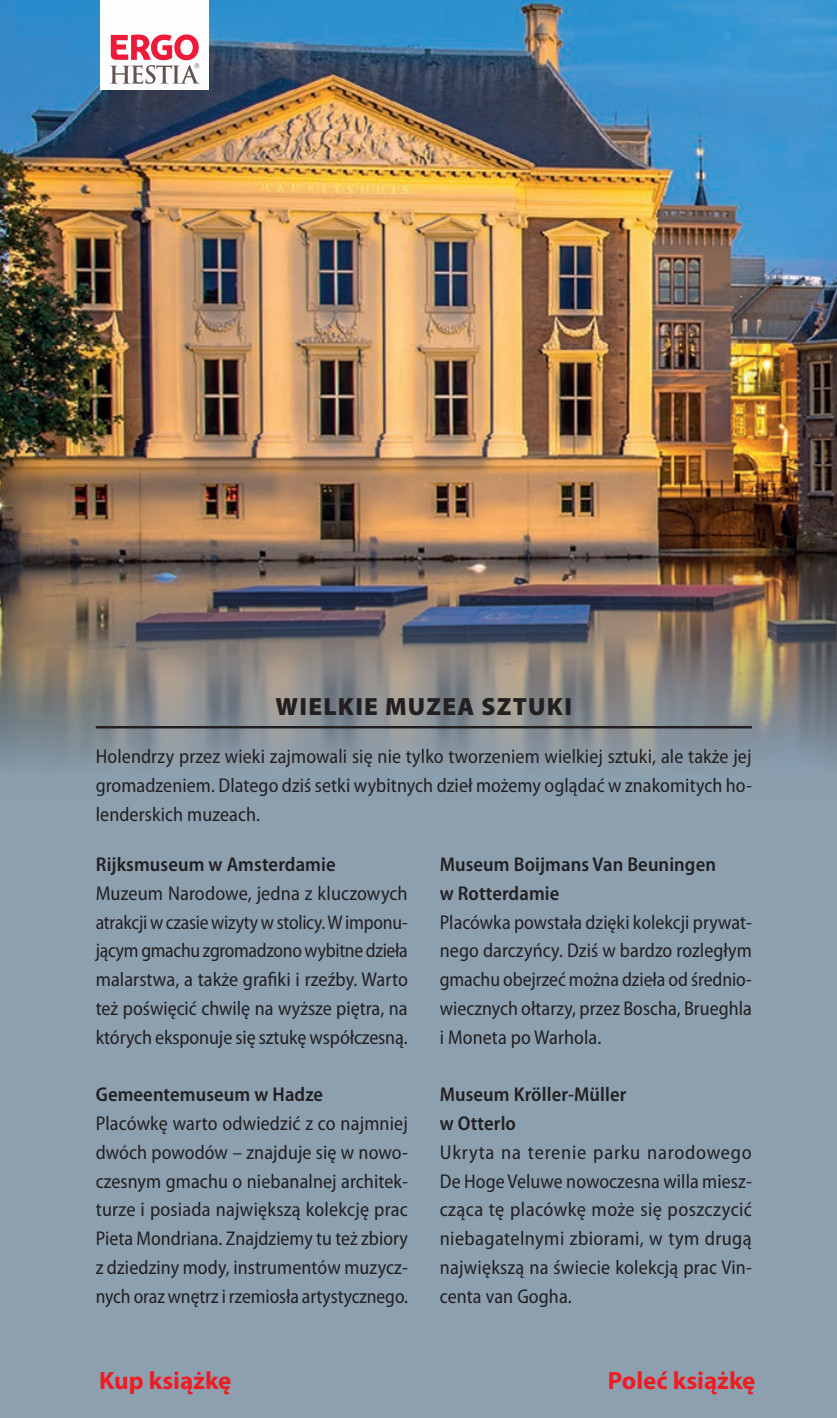
<style>
.page{position:relative;width:837px;height:1418px;background:#fff}
.page>*{position:absolute;margin:0;border:0;box-sizing:border-box;transform-origin:0 0}
.t1{font:700 25px "Myriad Pro";color:#ee1d23}
.t2{font:900 25px "Myriad Pro";letter-spacing:.05em;color:#231f20}
.t3{font:semi-condensed 20px/28.8px "Myriad Pro";color:#231f20;text-align:justify}
.t4{font:600 semi-condensed 20px/28.8px "Myriad Pro";letter-spacing:.005em;color:#231f20}
</style>
<div class="page">
<div style="left:0;top:0;width:836px;height:1417px;background:#8ca0b0"></div>
<img style="left:0;top:0;width:836px;height:766px">
<hr style="left:96px;top:726px;width:655px;height:2px;background:#231f20">
<div style="left:100px;top:0;width:109px;height:90px;background:#fff"></div>
<svg style="left:110px;top:34px;width:89px;height:50px"></svg>
<p class="t2" style="left:275px;top:690px;width:298px">WIELKIE MUZEA SZTUKI</p>
<p class="t3" style="left:96px;top:742px;width:657px">Holendrzy przez wieki zajmowali się nie tylko tworzeniem wielkiej sztuki, ale także jej gromadzeniem. Dlatego dziś setki wybitnych dzieł możemy oglądać w znakomitych ho&shy;lenderskich muzeach.</p>
<p class="t4" style="left:96px;top:850px;width:241px">Rijksmuseum w Amsterdamie</p>
<p class="t3" style="left:96px;top:879px;width:313px">Muzeum Narodowe, jedna z kluczowych atrakcji w czasie wizyty w stolicy. W imponu&shy;jącym gmachu zgromadzono wybitne dzieła malarstwa, a także grafiki i rzeźby. Warto też poświęcić chwilę na wyższe piętra, na których eksponuje się sztukę współczesną.</p>
<p class="t4" style="left:96px;top:1080px;width:229px">Gemeentemuseum w Hadze</p>
<p class="t3" style="left:96px;top:1109px;width:313px">Placówkę warto odwiedzić z co najmniej dwóch powodów – znajduje się w nowo&shy;czesnym gmachu o niebanalnej architek&shy;turze i posiada największą kolekcję prac Pieta Mondriana. Znajdziemy tu też zbiory z dziedziny mody, instrumentów muzycz&shy;nych oraz wnętrz i rzemiosła artystycznego.</p>
<p class="t4" style="left:439px;top:850px;width:277px">Museum Boijmans Van Beuningen w Rotterdamie</p>
<p class="t3" style="left:439px;top:908px;width:313px">Placówka powstała dzięki kolekcji prywat&shy;nego darczyńcy. Dziś w bardzo rozległym gmachu obejrzeć można dzieła od średnio&shy;wiecznych ołtarzy, przez Boscha, Brueghla i Moneta po Warhola.</p>
<p class="t4" style="left:439px;top:1080px;width:188px">Museum Kröller-Müller w Otterlo</p>
<p class="t3" style="left:439px;top:1138px;width:313px">Ukryta na terenie parku narodowego De Hoge Veluwe nowoczesna willa miesz&shy;cząca tę placówkę może się poszczycić niebagatelnymi zbiorami, w tym drugą największą na świecie kolekcją prac Vin&shy;centa van Gogha.</p>
<p class="t1" style="left:99px;top:1364px;width:134px">Kup książkę</p>
<p class="t1" style="left:607px;top:1364px;width:149px">Poleć książkę</p>
</div>
